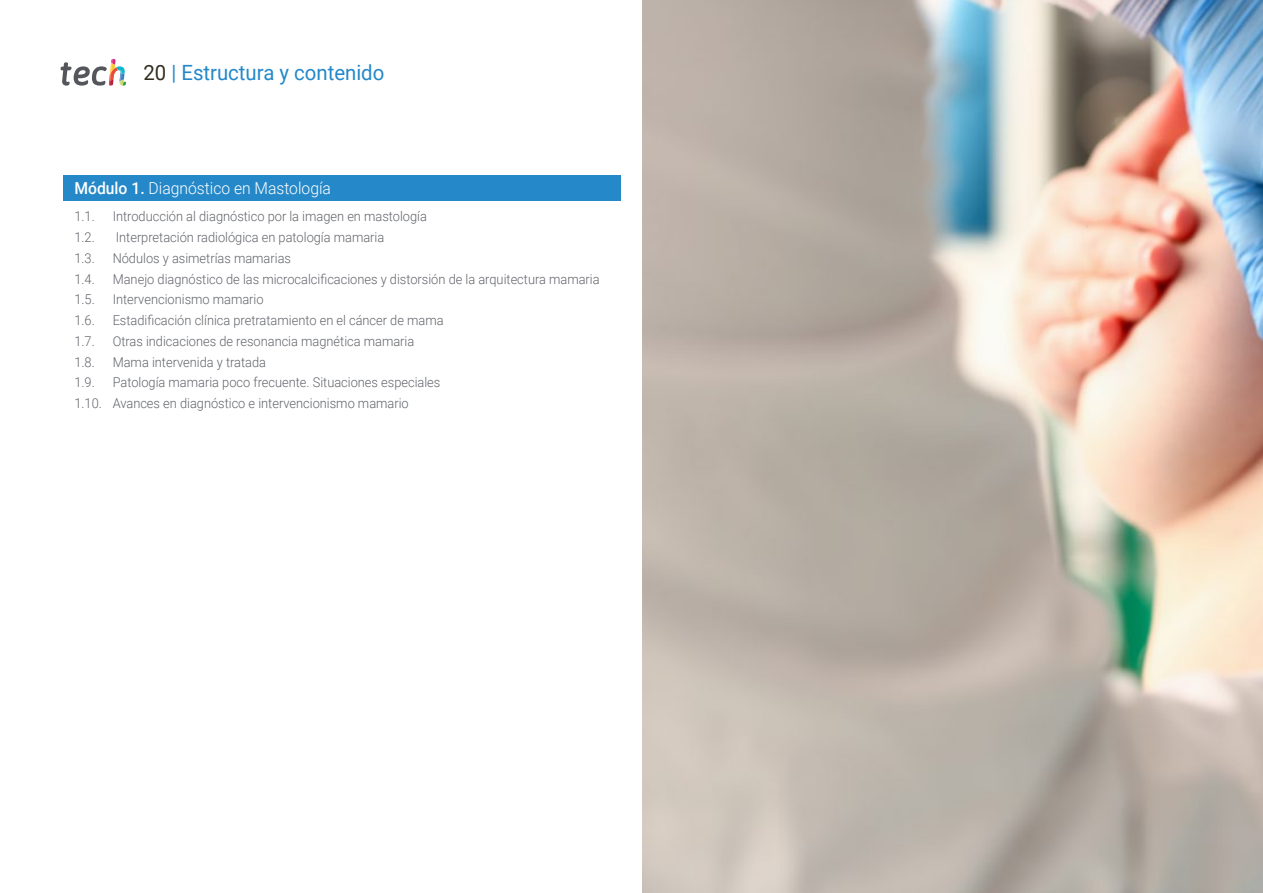
<style>
.page{position:relative;width:1263px;height:893px;background:#fff}
.page>*{position:absolute;margin:0;border:0;box-sizing:border-box;transform-origin:0 0}
.t1{font:21px "Roboto";color:#2488c9}
.t2{font:300 16.5px "Roboto";color:#fff;scale:.95 1}
.t3{font:300 13.5px/20.7px "Roboto";color:#61646a;scale:.95 1}
.s1{color:#312e20}
.s2{font-weight:500}
</style>
<div class="page">
<div style="left:63px;top:176px;width:558px;height:25px;background:#2488c9"></div>
<svg style="left:61px;top:59px;width:65px;height:27px"></svg>
<img style="left:642px;top:0;width:621px;height:893px">
<h1 class="t1" style="left:144px;top:57px;width:242px"><span class="s1">20</span> | Estructura y contenido</h1>
<p class="t2" style="left:74px;top:177px;width:272px"><span class="s2">Módulo 1.</span> Diagnóstico en Mastología</p>
<p class="t3" style="left:74px;top:206px;width:23px">1.1.</p>
<p class="t3" style="left:113px;top:206px;width:332px">Introducción al diagnóstico por la imagen en mastología</p>
<p class="t3" style="left:74px;top:227px;width:23px">1.2.</p>
<p class="t3" style="left:116px;top:227px;width:284px">Interpretación radiológica en patología mamaria</p>
<p class="t3" style="left:74px;top:247px;width:23px">1.3.</p>
<p class="t3" style="left:113px;top:247px;width:189px">Nódulos y asimetrías mamarias</p>
<p class="t3" style="left:74px;top:268px;width:23px">1.4.</p>
<p class="t3" style="left:113px;top:268px;width:514px">Manejo diagnóstico de las microcalcificaciones y distorsión de la arquitectura mamaria</p>
<p class="t3" style="left:74px;top:289px;width:23px">1.5.</p>
<p class="t3" style="left:113px;top:289px;width:160px">Intervencionismo mamario</p>
<p class="t3" style="left:74px;top:310px;width:23px">1.6.</p>
<p class="t3" style="left:113px;top:310px;width:350px">Estadificación clínica pretratamiento en el cáncer de mama</p>
<p class="t3" style="left:74px;top:330px;width:23px">1.7.</p>
<p class="t3" style="left:113px;top:330px;width:319px">Otras indicaciones de resonancia magnética mamaria</p>
<p class="t3" style="left:74px;top:351px;width:23px">1.8.</p>
<p class="t3" style="left:113px;top:351px;width:163px">Mama intervenida y tratada</p>
<p class="t3" style="left:74px;top:372px;width:23px">1.9.</p>
<p class="t3" style="left:74px;top:372px;width:387px;text-indent:38px">Patología mamaria poco frecuente. Situaciones especiales<br>1.10. Avances en diagnóstico e intervencionismo mamario</p>
</div>
